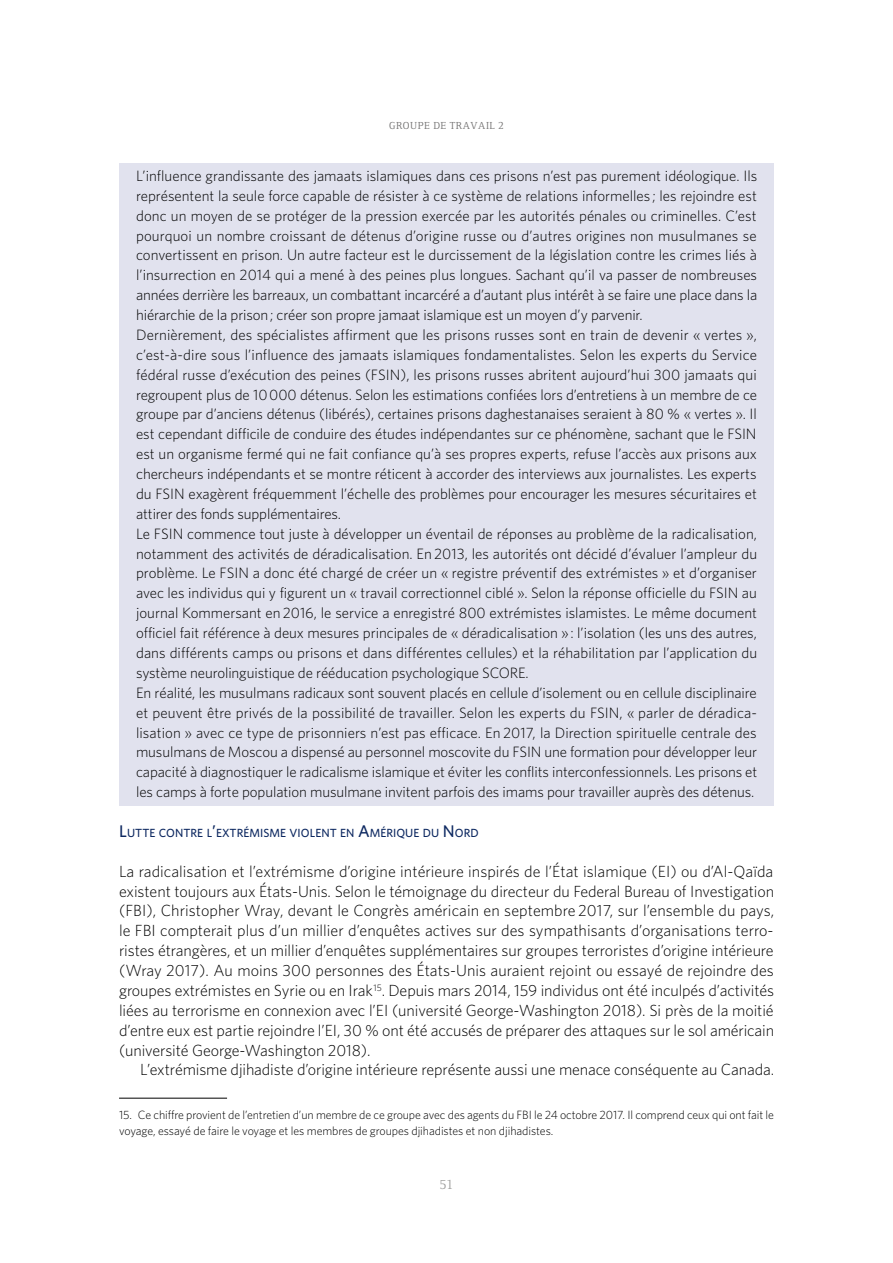
<style>
.page{position:relative;width:893px;height:1263px;background:#fff}
.page>*{position:absolute;margin:0;border:0;box-sizing:border-box;transform-origin:0 0}
.t1{font:300 16.2px/20px "Whitney";letter-spacing:-.005em;color:#000;text-align:justify}
.t2{font:300 15px/20px "Whitney";color:#000}
.t3{font:13.5px "Foundry Form Serif";color:#9d9d9c}
.t4{font:300 12px/16.5px "Whitney";letter-spacing:-.01em;color:#000}
.t5{font:500 11.85px "Whitney";letter-spacing:.005em;color:#0e2961}
.t6{font:10.5px "Foundry Form Serif";letter-spacing:.05em;color:#706f6f}
.s1{font-size:16.8px}
</style>
<div class="page">
<div style="left:119px;top:164px;width:655px;height:642px;background:#e1e2ee"></div>
<hr style="left:119px;top:1098px;width:108px;height:1px;background:#000">
<p class="t6" style="left:389px;top:120px;width:116px">GROUPE DE TRAVAIL 2</p>
<p class="t2" style="left:136px;top:165px;width:623px">L’influence grandissante des jamaats islamiques dans ces prisons n’est pas purement idéologique. Ils représentent la seule force capable de résister à ce système de relations informelles ; les rejoindre est donc un moyen de se protéger de la pression exercée par les autorités pénales ou criminelles. C’est pourquoi un nombre croissant de détenus d’origine russe ou d’autres origines non musulmanes se convertissent en prison. Un autre facteur est le durcissement de la législation contre les crimes liés à l’insurrection en 2014 qui a mené à des peines plus longues. Sachant qu’il va passer de nombreuses années derrière les barreaux, un combattant incarcéré a d’autant plus intérêt à se faire une place dans la hiérarchie de la prison; créer son propre jamaat islamique est un moyen d’y parvenir.<br>Dernièrement, des spécialistes affirment que les prisons russes sont en train de devenir « vertes », c’est-à-dire sous l’influence des jamaats islamiques fondamentalistes. Selon les experts du Service fédéral russe d’exécution des peines (FSIN), les prisons russes abritent aujourd’hui 300 jamaats qui regroupent plus de 10000 détenus. Selon les estimations confiées lors d’entretiens à un membre de ce groupe par d’anciens détenus (libérés), certaines prisons daghestanaises seraient à 80 % « vertes ». Il est cependant difficile de conduire des études indépendantes sur ce phénomène, sachant que le FSIN est un organisme fermé qui ne fait confiance qu’à ses propres experts, refuse l’accès aux prisons aux chercheurs indépendants et se montre réticent à accorder des interviews aux journalistes. Les experts du FSIN exagèrent fréquemment l’échelle des problèmes pour encourager les mesures sécuritaires et attirer des fonds supplémentaires.<br>Le FSIN commence tout juste à développer un éventail de réponses au problème de la radicalisation, notamment des activités de déradicalisation. En 2013, les autorités ont décidé d’évaluer l’ampleur du problème. Le FSIN a donc été chargé de créer un « registre préventif des extrémistes » et d’organiser avec les individus qui y figurent un « travail correctionnel ciblé ». Selon la réponse officielle du FSIN au journal Kommersant en 2016, le service a enregistré 800 extrémistes islamistes. Le même document officiel fait référence à deux mesures principales de « déradicalisation »: l’isolation (les uns des autres, dans différents camps ou prisons et dans différentes cellules) et la réhabilitation par l’application du système neurolinguistique de rééducation psychologique SCORE.<br>En réalité, les musulmans radicaux sont souvent placés en cellule d’isolement ou en cellule disciplinaire et peuvent être privés de la possibilité de travailler. Selon les experts du FSIN, « parler de déradica&shy;lisation » avec ce type de prisonniers n’est pas efficace. En 2017, la Direction spirituelle centrale des musulmans de Moscou a dispensé au personnel moscovite du FSIN une formation pour développer leur capacité à diagnostiquer le radicalisme islamique et éviter les conflits interconfessionnels. Les prisons et les camps à forte population musulmane invitent parfois des imams pour travailler auprès des détenus.</p>
<p class="t5" style="left:119px;top:826px;width:361px"><span class="s1">L</span>UTTE CONTRE L<span class="s1">’</span>EXTRÉMISME VIOLENT EN <span class="s1">A</span>MÉRIQUE DU <span class="s1">N</span> ORD</p>
<p class="t1" style="left:119px;top:861px;width:657px">La radicalisation et l’extrémisme d’origine intérieure inspirés de l’État islamique (EI) ou d’Al-Qaïda existent toujours aux États-Unis. Selon le témoignage du directeur du Federal Bureau of Investigation (FBI), Christopher Wray, devant le Congrès américain en septembre 2017, sur l’ensemble du pays, le FBI compterait plus d’un millier d’enquêtes actives sur des sympathisants d’organisations terro&shy;ristes étrangères, et un millier d’enquêtes supplémentaires sur groupes terroristes d’origine intérieure (Wray 2017). Au moins 300 personnes des États-Unis auraient rejoint ou essayé de rejoindre des groupes extrémistes en Syrie ou en Irak<sup>15</sup>. Depuis mars 2014, 159 individus ont été inculpés d’activités liées au terrorisme en connexion avec l’EI (université George-Washington 2018). Si près de la moitié d’entre eux est partie rejoindre l’EI, 30 % ont été accusés de préparer des attaques sur le sol américain (université George-Washington 2018).</p>
<p class="t1" style="left:140px;top:1059px;width:635px">L’extrémisme djihadiste d’origine intérieure représente aussi une menace conséquente au Canada.</p>
<p class="t4" style="left:119px;top:1106px;width:656px">15. Ce chiffre provient de l’entretien d’un membre de ce groupe avec des agents du FBI le 24 octobre 2017. Il comprend ceux qui ont fait le voyage, essayé de faire le voyage et les membres de groupes djihadistes et non djihadistes.</p>
<p class="t3" style="left:440px;top:1177px;width:15px">51</p>
</div>
